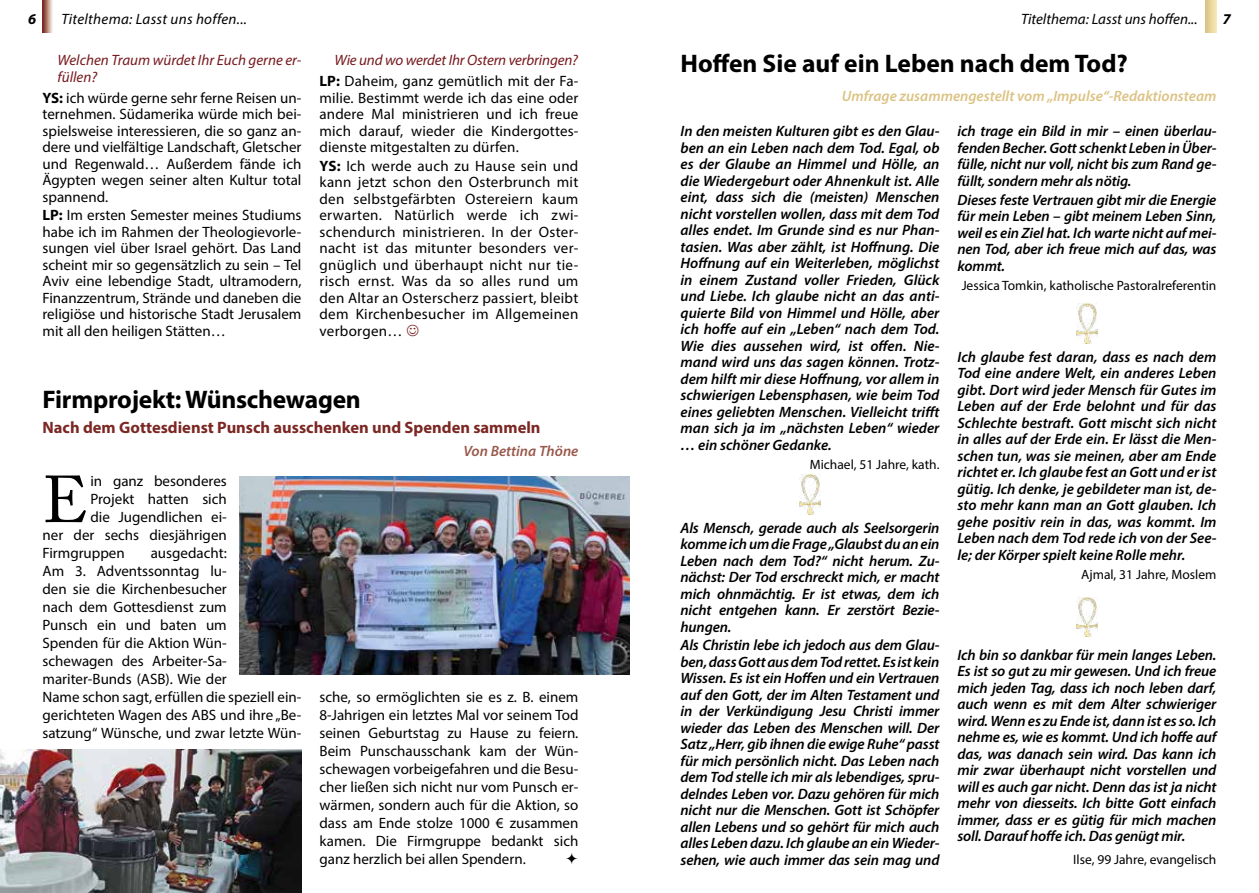
<style>
.page{position:relative;width:1259px;height:893px;background:#fff}
.page>*{position:absolute;margin:0;border:0;box-sizing:border-box;transform-origin:0 0}
.t1{font:65.7px "Adobe Caslon Pro";color:#000}
.t2{font:700 25.5px "Myriad Pro";letter-spacing:-.01em;color:#000}
.t3{font:700 16.5px "Myriad Pro";color:#7b2723}
.t4{font:italic 600 15px/16.5px "Myriad Pro";letter-spacing:-.01em;color:#000;text-align:justify}
.t5{font:15px/16.5px "Myriad Pro";color:#000;text-align:justify}
.t6{font:italic 15px/16.5px "Myriad Pro";letter-spacing:-.01em;color:#77191e}
.t7{font:italic 15px "Myriad Pro";letter-spacing:.015em;color:#000}
.t8{font:italic 600 15px "Myriad Pro";color:#dcc384}
.t9{font:italic 600 15px "Myriad Pro";color:#9a594c}
.t10{font:italic 700 15px "Myriad Pro";color:#000}
.t11{font:13.5px "Myriad Pro";color:#000}
.s1{font-weight:700}
.s2{font-weight:700;font-style:normal;color:#000}
.s3{font-style:normal;color:#000}
</style>
<div class="page">
<img style="left:799px;top:475px;width:21px;height:39px">
<img style="left:1076px;top:304px;width:21px;height:39px">
<img style="left:1076px;top:597px;width:21px;height:40px">
<img style="left:240px;top:477px;width:389px;height:197px">
<img style="left:0;top:749px;width:301px;height:144px">
<svg style="left:1205px;top:0;width:11px;height:33px"></svg>
<svg style="left:43px;top:0;width:10px;height:33px"></svg>
<p class="t10" style="left:28px;top:9px;width:10px">6</p>
<p class="t7" style="left:61px;top:10px;width:187px">Titelthema: Lasst uns hoffen...</p>
<p class="t7" style="left:1021px;top:10px;width:178px">Titelthema: Lasst uns hoffen...</p>
<p class="t10" style="left:1222px;top:9px;width:10px">7</p>
<p class="t6" style="left:58px;top:52px;width:245px">Welchen Traum würdet Ihr Euch gerne er&shy;füllen?</p>
<p class="t5" style="left:43px;top:89px;width:260px"><span class="s1">YS:</span> ich würde gerne sehr ferne Reisen un&shy;ternehmen. Südamerika würde mich bei&shy;spielsweise interessieren, die so ganz an&shy;dere und vielfältige Landschaft, Gletscher und Regenwald… Außerdem fände ich Ägypten wegen seiner alten Kultur total spannend.</p>
<p class="t5" style="left:43px;top:207px;width:260px"><span class="s1">LP:</span> Im ersten Semester meines Studiums habe ich im Rahmen der Theologievorle&shy;sungen viel über Israel gehört. Das Land scheint mir so gegensätzlich zu sein – Tel Aviv eine lebendige Stadt, ultramodern, Finanzzentrum, Strände und daneben die religiöse und historische Stadt Jerusalem mit all den heiligen Stätten…</p>
<p class="t6" style="left:319px;top:50px;width:260px;line-height:20.7px;text-align:right">Wie und wo werdet Ihr Ostern verbringen?<br><span class="s2">LP:</span> <span class="s3">Daheim, ganz gemütlich mit der Fa-</span></p>
<p class="t5" style="left:319px;top:89px;width:260px">milie. Bestimmt werde ich das eine oder andere Mal ministrieren und ich freue mich darauf, wieder die Kindergottes&shy;dienste mitgestalten zu dürfen.</p>
<p class="t5" style="left:319px;top:157px;width:260px"><span class="s1">YS:</span> Ich werde auch zu Hause sein und kann jetzt schon den Osterbrunch mit den selbstgefärbten Ostereiern kaum erwarten. Natürlich werde ich zwi&shy;schendurch ministrieren. In der Oster&shy;nacht ist das mitunter besonders ver&shy;gnüglich und überhaupt nicht nur tie&shy;risch ernst. Was da so alles rund um den Altar an Osterscherz passiert, bleibt dem Kirchenbesucher im Allgemeinen verborgen…</p>
<h2 class="t2" style="left:43px;top:383px;width:320px">Firmprojekt: Wünschewagen</h2>
<p class="t3" style="left:43px;top:417px;width:499px">Nach dem Gottesdienst Punsch ausschenken und Spenden sammeln</p>
<p class="t9" style="left:463px;top:441px;width:117px">Von Bettina Thöne</p>
<h1 class="t1" style="left:43px;top:461px;width:47px">E</h1>
<p class="t5" style="left:90px;top:472px;width:138px">in ganz besonderes</p>
<p class="t5" style="left:90px;top:490px;width:138px">Projekt hatten sich</p>
<p class="t5" style="left:90px;top:508px;width:138px">die Jugendlichen ei-</p>
<p class="t5" style="left:43px;top:526px;width:186px">ner der sechs diesjährigen</p>
<p class="t5" style="left:43px;top:544px;width:84px">Firmgruppen</p>
<p class="t5" style="left:43px;top:544px;width:260px;line-height:18px;text-align:left;text-indent:108px">ausgedacht:<br>Am 3. Adventssonntag lu-<br>den sie die Kirchenbesucher<br>nach dem Gottesdienst zum<br>Punsch ein und baten um<br>Spenden für die Aktion Wün&shy;schewagen des Arbeiter-Sa&shy;mariter-Bunds (ASB). Wie der<br>Name schon sagt, erfüllen die speziell ein&shy;gerichteten Wagen des ABS und ihre „Be&shy;satzung“ Wünsche, und zwar letzte Wün-</p>
<p class="t5" style="left:319px;top:688px;width:260px;line-height:18px">sche, so ermöglichten sie es z. B. einem 8-Jahrigen ein letztes Mal vor seinem Tod seinen Geburtstag zu Hause zu feiern.<br>Beim Punschausschank kam der Wün&shy;schewagen vorbeigefahren und die Besu&shy;cher ließen sich nicht nur vom Punsch er&shy;wärmen, sondern auch für die Aktion, so dass am Ende stolze 1000 € zusammen kamen. Die Firmgruppe bedankt sich ganz herzlich bei allen Spendern.</p>
<h2 class="t2" style="left:680px;top:47px;width:449px">Hoffen Sie auf ein Leben nach dem Tod?</h2>
<p class="t8" style="left:842px;top:86px;width:376px">Umfrage zusammengestellt vom „Impulse“-Redaktionsteam</p>
<p class="t4" style="left:680px;top:123px;width:260px">In den meisten Kulturen gibt es den Glau&shy;ben an ein Leben nach dem Tod. Egal, ob es der Glaube an Himmel und Hölle, an die Wiedergeburt oder Ahnenkult ist. Alle eint, dass sich die (meisten) Menschen nicht vorstellen wollen, dass mit dem Tod alles endet. Im Grunde sind es nur Phan&shy;tasien. Was aber zählt, ist Hoffnung. Die Hoffnung auf ein Weiterleben, möglichst in einem Zustand voller Frieden, Glück und Liebe. Ich glaube nicht an das anti&shy;quierte Bild von Himmel und Hölle, aber ich hoffe auf ein „Leben“ nach dem Tod.<br>Wie dies aussehen wird, ist offen. Nie&shy;mand wird uns das sagen können. Trotz&shy;dem hilft mir diese Hoffnung, vor allem in schwierigen Lebensphasen, wie beim Tod eines geliebten Menschen. Vielleicht trifft man sich ja im „nächsten Leben“ wieder … ein schöner Gedanke.</p>
<p class="t11" style="left:809px;top:457px;width:131px">Michael, 51 Jahre, kath.</p>
<p class="t4" style="left:957px;top:123px;width:260px">ich trage ein Bild in mir – einen überlau&shy;fenden Becher. Gott schenkt Leben in Über&shy;fülle, nicht nur voll, nicht bis zum Rand ge&shy;füllt, sondern mehr als nötig.</p>
<p class="t4" style="left:957px;top:191px;width:260px">Dieses feste Vertrauen gibt mir die Energie für mein Leben – gibt meinem Leben Sinn, weil es ein Ziel hat. Ich warte nicht auf mei&shy;nen Tod, aber ich freue mich auf das, was kommt.</p>
<p class="t11" style="left:961px;top:277px;width:256px">Jessica Tomkin, katholische Pastoralreferentin</p>
<p class="t4" style="left:957px;top:348px;width:260px">Ich glaube fest daran, dass es nach dem Tod eine andere Welt, ein anderes Leben gibt. Dort wird jeder Mensch für Gutes im Leben auf der Erde belohnt und für das Schlechte bestraft. Gott mischt sich nicht in alles auf der Erde ein. Er lässt die Men&shy;schen tun, was sie meinen, aber am Ende richtet er. Ich glaube fest an Gott und er ist gütig. Ich denke, je gebildeter man ist, de&shy;sto mehr kann man an Gott glauben. Ich gehe positiv rein in das, was kommt. Im Leben nach dem Tod rede ich von der See&shy;le; der Körper spielt keine Rolle mehr.</p>
<p class="t11" style="left:1081px;top:566px;width:137px">Ajmal, 31 Jahre, Moslem</p>
<p class="t4" style="left:680px;top:519px;width:260px">Als Mensch, gerade auch als Seelsorgerin komme ich um die Frage „Glaubst du an ein Leben nach dem Tod?“ nicht herum. Zu&shy;nächst: Der Tod erschreckt mich, er macht mich ohnmächtig. Er ist etwas, dem ich nicht entgehen kann. Er zerstört Bezie&shy;hungen.</p>
<p class="t4" style="left:680px;top:637px;width:260px">Als Christin lebe ich jedoch aus dem Glau&shy;ben, dass Gott aus dem Tod rettet. Es ist kein Wissen. Es ist ein Hoffen und ein Vertrauen auf den Gott, der im Alten Testament und in der Verkündigung Jesu Christi immer wieder das Leben des Menschen will. Der Satz „Herr, gib ihnen die ewige Ruhe“ passt für mich persönlich nicht. Das Leben nach dem Tod stelle ich mir als lebendiges, spru&shy;delndes Leben vor. Dazu gehören für mich nicht nur die Menschen. Gott ist Schöpfer allen Lebens und so gehört für mich auch alles Leben dazu. Ich glaube an ein Wieder&shy;sehen, wie auch immer das sein mag und</p>
<p class="t4" style="left:957px;top:646px;width:260px">Ich bin so dankbar für mein langes Leben.<br>Es ist so gut zu mir gewesen. Und ich freue mich jeden Tag, dass ich noch leben darf, auch wenn es mit dem Alter schwieriger wird. Wenn es zu Ende ist, dann ist es so. Ich nehme es, wie es kommt. Und ich hoffe auf das, was danach sein wird. Das kann ich mir zwar überhaupt nicht vorstellen und will es auch gar nicht. Denn das ist ja nicht mehr von diesseits. Ich bitte Gott einfach immer, dass er es gütig für mich machen soll. Darauf hoffe ich. Das genügt mir.</p>
<p class="t11" style="left:1073px;top:851px;width:145px">Ilse, 99 Jahre, evangelisch</p>
</div>
